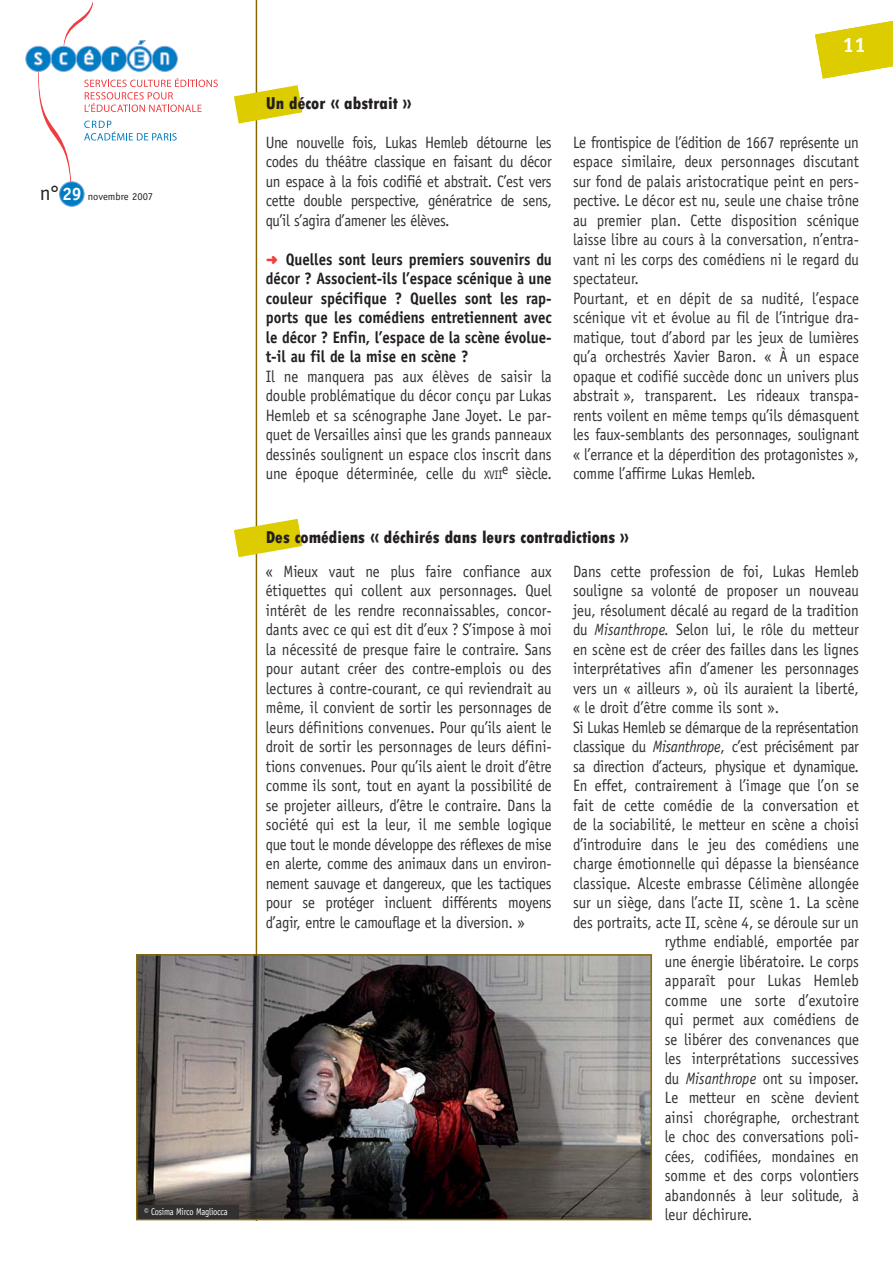
<style>
.page{position:relative;width:893px;height:1263px;background:#fff}
.page>*{position:absolute;margin:0;border:0;box-sizing:border-box;transform-origin:0 0}
.t1{font:700 21px "Officina Sans LT";color:#fff}
.t2{font:800 condensed 18px "Tw Cen";color:#231f20}
.t3{font:16.5px/19.5px "Officina Sans LT";color:#323031;text-align:justify;scale:.9 1}
.t4{font:700 16.5px/19.5px "Officina Sans LT";color:#231f20;text-align:justify;scale:.9 1}
.t5{font:10.5px "Officina Sans LT";color:#231f20}
.t6{font:9.9px "Officina Sans LT";letter-spacing:-.02em;color:#fff;scale:.85 1}
.s1{font-size:21px}
.s2{font-weight:700;font-size:18px;color:#fff}
.s3{font-family:"Distro Bats";font-weight:400;font-size:13.5px;color:#ef3d42}
.s4{font-size:12.3px}
.s5{font-style:italic}
</style>
<div class="page">
<img style="left:233px;top:0;width:25px;height:954px">
<div style="left:60px;top:182px;width:24px;height:24px;background:#007cc2;border-radius:50%"></div>
<div style="left:59px;top:181px;width:26px;height:26px;border:1px solid #72a3d7;border-radius:50%"></div>
<svg style="left:26px;top:1px;width:192px;height:193px"></svg>
<svg style="left:815px;top:21px;width:78px;height:58px"></svg>
<svg style="left:234px;top:85px;width:68px;height:39px"></svg>
<svg style="left:234px;top:519px;width:68px;height:38px"></svg>
<img style="left:139px;top:957px;width:510px;height:260px">
<div style="left:136px;top:954px;width:516px;height:266px;border:2px solid #8c6b06"></div>
<div style="left:138px;top:1205px;width:101px;height:14px;background:#323031"></div>
<p class="t5" style="left:40px;top:193px;width:115px"><span class="s1">n°</span> <span class="s2">29</span> novembre 2007</p>
<p class="t6" style="left:144px;top:1208px;width:100px">© Cosima Mirco Magliocca</p>
<p class="t2" style="left:266px;top:94px;width:147px">Un décor « abstrait »</p>
<p class="t3" style="left:266px;top:134px;width:319px">Une nouvelle fois, Lukas Hemleb détourne les codes du théâtre classique en faisant du décor un espace à la fois codifié et abstrait. C’est vers cette double perspective, génératrice de sens, qu’il s’agira d’amener les élèves.</p>
<p class="t4" style="left:266px;top:251px;width:319px"><span class="s3">b</span> Quelles sont leurs premiers souvenirs du décor ? Associent-ils l’espace scénique à une couleur spécifique ? Quelles sont les rap&shy;ports que les comédiens entretiennent avec le décor ? Enfin, l’espace de la scène évolue&shy;t-il au fil de la mise en scène ?</p>
<p class="t3" style="left:266px;top:368px;width:319px">Il ne manquera pas aux élèves de saisir la double problématique du décor conçu par Lukas Hemleb et sa scénographe Jane Joyet. Le par&shy;quet de Versailles ainsi que les grands panneaux dessinés soulignent un espace clos inscrit dans une époque déterminée, celle du <span class="s4">XVII</span><sup>e</sup> siècle.</p>
<p class="t1" style="left:842px;top:37px;width:25px">11</p>
<p class="t3" style="left:573px;top:134px;width:319px;text-align:left">Le frontispice de l’édition de 1667 représente un espace similaire, deux personnages discutant sur fond de palais aristocratique peint en pers&shy;pective. Le décor est nu, seule une chaise trône au premier plan. Cette disposition scénique laisse libre au cours à la conversation, n’entra&shy;vant ni les corps des comédiens ni le regard du spectateur.<br>Pourtant, et en dépit de sa nudité, l’espace scénique vit et évolue au fil de l’intrigue dra&shy;matique, tout d’abord par les jeux de lumières qu’a orchestrés Xavier Baron. « À un espace opaque et codifié succède donc un univers plus abstrait », transparent. Les rideaux transpa&shy;rents voilent en même temps qu’ils démasquent les faux-semblants des personnages, soulignant « l’errance et la déperdition des protagonistes », comme l’affirme Lukas Hemleb.</p>
<p class="t2" style="left:266px;top:527px;width:365px">Des comédiens « déchirés dans leurs contradictions »</p>
<p class="t3" style="left:266px;top:563px;width:319px">« Mieux vaut ne plus faire confiance aux étiquettes qui collent aux personnages. Quel intérêt de les rendre reconnaissables, concor&shy;dants avec ce qui est dit d’eux ? S’impose à moi la nécessité de presque faire le contraire. Sans pour autant créer des contre-emplois ou des lectures à contre-courant, ce qui reviendrait au même, il convient de sortir les personnages de leurs définitions convenues. Pour qu’ils aient le droit de sortir les personnages de leurs défini&shy;tions convenues. Pour qu’ils aient le droit d’être comme ils sont, tout en ayant la possibilité de se projeter ailleurs, d’être le contraire. Dans la société qui est la leur, il me semble logique que tout le monde développe des réflexes de mise en alerte, comme des animaux dans un environ&shy;nement sauvage et dangereux, que les tactiques pour se protéger incluent différents moyens d’agir, entre le camouflage et la diversion. »</p>
<p class="t3" style="left:573px;top:563px;width:319px">Dans cette profession de foi, Lukas Hemleb</p>
<p class="t3" style="left:573px;top:583px;width:319px">souligne sa volonté de proposer un nouveau</p>
<p class="t3" style="left:573px;top:602px;width:319px">jeu, résolument décalé au regard de la tradition</p>
<p class="t3" style="left:573px;top:622px;width:319px">du <span class="s5">Misanthrope.</span> Selon lui, le rôle du metteur</p>
<p class="t3" style="left:573px;top:641px;width:319px">en scène est de créer des failles dans les lignes</p>
<p class="t3" style="left:573px;top:661px;width:319px">interprétatives afin d’amener les personnages</p>
<p class="t3" style="left:573px;top:680px;width:319px">vers un « ailleurs », où ils auraient la liberté,</p>
<p class="t3" style="left:573px;top:700px;width:231px">« le droit d’être comme ils sont ».</p>
<p class="t3" style="left:573px;top:719px;width:319px">Si Lukas Hemleb se démarque de la représentation</p>
<p class="t3" style="left:573px;top:739px;width:319px">classique du <span class="s5">Misanthrope</span>, c’est précisément par</p>
<p class="t3" style="left:573px;top:758px;width:319px">sa direction d’acteurs, physique et dynamique.</p>
<p class="t3" style="left:573px;top:778px;width:319px">En effet, contrairement à l’image que l’on se</p>
<p class="t3" style="left:573px;top:797px;width:319px">fait de cette comédie de la conversation et</p>
<p class="t3" style="left:573px;top:817px;width:319px">de la sociabilité, le metteur en scène a choisi</p>
<p class="t3" style="left:573px;top:836px;width:319px">d’introduire dans le jeu des comédiens une</p>
<p class="t3" style="left:573px;top:856px;width:319px">charge émotionnelle qui dépasse la bienséance</p>
<p class="t3" style="left:573px;top:875px;width:319px">classique. Alceste embrasse Célimène allongée</p>
<p class="t3" style="left:573px;top:895px;width:319px">sur un siège, dans l’acte II, scène 1. La scène</p>
<p class="t3" style="left:573px;top:914px;width:319px">des portraits, acte II, scène 4, se déroule sur un</p>
<p class="t3" style="left:665px;top:934px;width:217px">rythme endiablé, emportée par</p>
<p class="t3" style="left:665px;top:953px;width:217px">une énergie libératoire. Le corps</p>
<p class="t3" style="left:665px;top:973px;width:217px">apparaît pour Lukas Hemleb</p>
<p class="t3" style="left:665px;top:992px;width:217px">comme une sorte d’exutoire</p>
<p class="t3" style="left:665px;top:1012px;width:217px">qui permet aux comédiens de</p>
<p class="t3" style="left:665px;top:1031px;width:217px">se libérer des convenances que</p>
<p class="t3" style="left:665px;top:1051px;width:217px">les interprétations successives</p>
<p class="t3" style="left:665px;top:1070px;width:217px">du <span class="s5">Misanthrope</span> ont su imposer.</p>
<p class="t3" style="left:665px;top:1090px;width:217px">Le metteur en scène devient</p>
<p class="t3" style="left:665px;top:1109px;width:217px">ainsi chorégraphe, orchestrant</p>
<p class="t3" style="left:665px;top:1129px;width:217px">le choc des conversations poli-</p>
<p class="t3" style="left:665px;top:1148px;width:217px">cées, codifiées, mondaines en</p>
<p class="t3" style="left:665px;top:1168px;width:217px">somme et des corps volontiers</p>
<p class="t3" style="left:665px;top:1187px;width:217px">abandonnés à leur solitude, à</p>
<p class="t3" style="left:665px;top:1207px;width:99px">leur déchirure.</p>
</div>
